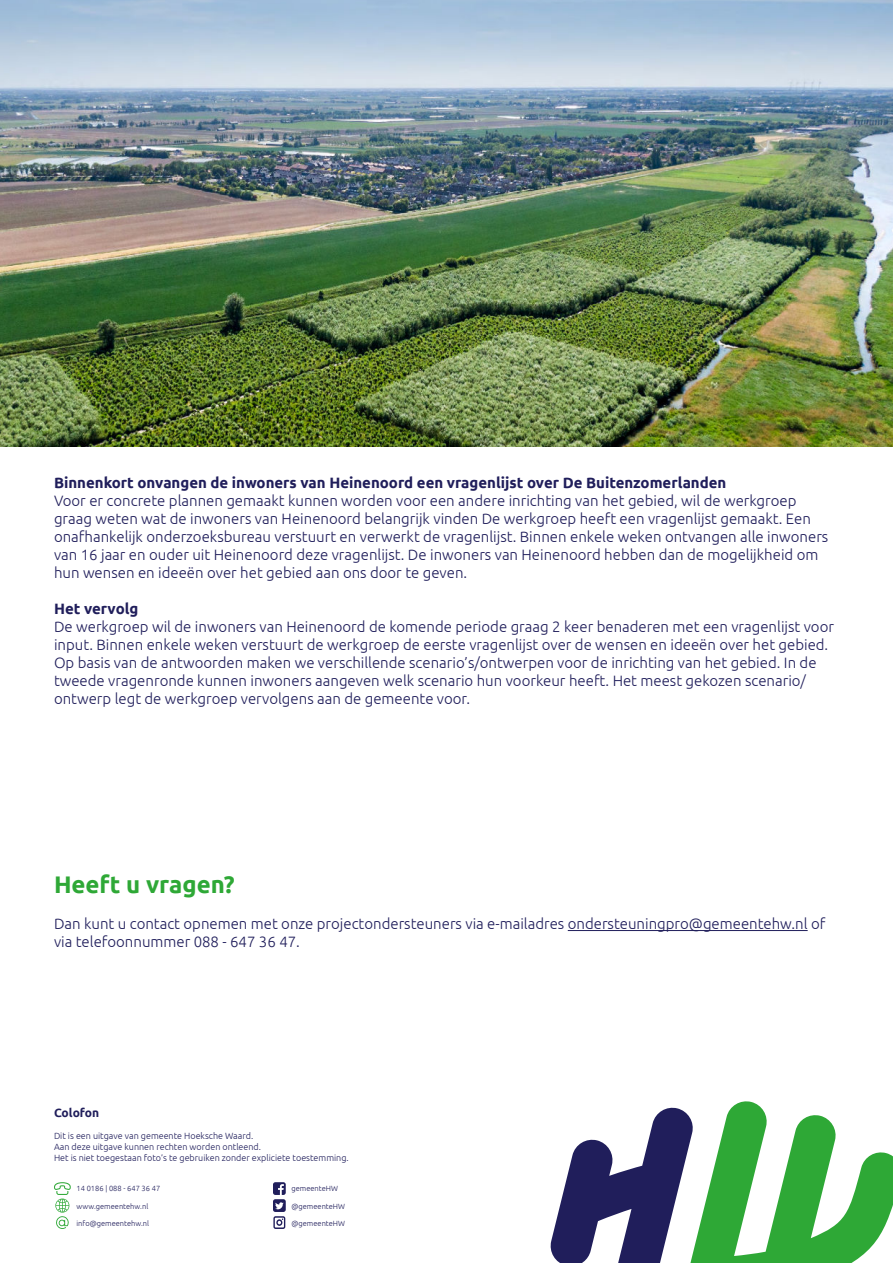
<style>
.page{position:relative;width:893px;height:1263px;background:#fff}
.page>*{position:absolute;margin:0;border:0;box-sizing:border-box;transform-origin:0 0}
.t1{font:700 24px "Ubuntu";color:#2ea836}
.t2{font:300 15px/18px "Ubuntu";color:#201e5b}
.t3{font:700 15px "Ubuntu";color:#201e5b}
.t4{font:700 12px "Ubuntu";color:#201e5b}
.t5{font:300 9px/10.8px "Ubuntu";color:#201e5b}
.t6{font:300 7.5px "Ubuntu";color:#201e5b}
</style>
<div class="page">
<svg style="left:550px;top:1101px;width:343px;height:162px"></svg>
<svg style="left:273px;top:1182px;width:13px;height:47px"></svg>
<svg style="left:54px;top:1182px;width:17px;height:47px"></svg>
<hr style="left:568px;top:930px;width:240px;height:1px;background:#201e5b">
<img style="left:0;top:0;width:893px;height:446px">
<p class="t3" style="left:54px;top:476px;width:674px">Binnenkort onvangen de inwoners van Heinenoord een vragenlijst over De Buitenzomerlanden</p>
<p class="t2" style="left:54px;top:492px;width:776px">Voor er concrete plannen gemaakt kunnen worden voor een andere inrichting van het gebied, wil de werkgroep graag weten wat de inwoners van Heinenoord belangrijk vinden De werkgroep heeft een vragenlijst gemaakt. Een onafhankelijk onderzoeksbureau verstuurt en verwerkt de vragenlijst. Binnen enkele weken ontvangen alle inwoners van 16 jaar en ouder uit Heinenoord deze vragenlijst. De inwoners van Heinenoord hebben dan de mogelijkheid om hun wensen en ideeën over het gebied aan ons door te geven.</p>
<p class="t3" style="left:54px;top:602px;width:86px">Het vervolg</p>
<p class="t2" style="left:54px;top:618px;width:781px">De werkgroep wil de inwoners van Heinenoord de komende periode graag 2 keer benaderen met een vragenlijst voor input. Binnen enkele weken verstuurt de werkgroep de eerste vragenlijst over de wensen en ideeën over het gebied.<br>Op basis van de antwoorden maken we verschillende scenario’s/ontwerpen voor de inrichting van het gebied. In de tweede vragenronde kunnen inwoners aangeven welk scenario hun voorkeur heeft. Het meest gekozen scenario/ ontwerp legt de werkgroep vervolgens aan de gemeente voor.</p>
<h1 class="t1" style="left:54px;top:874px;width:182px">Heeft u vragen?</h1>
<p class="t2" style="left:54px;top:915px;width:773px">Dan kunt u contact opnemen met onze projectondersteuners via e-mailadres ondersteuningpro@gemeentehw.nl of via telefoonnummer 088 - 647 36 47.</p>
<p class="t4" style="left:54px;top:1107px;width:47px">Colofon</p>
<p class="t5" style="left:54px;top:1131px;width:296px">Dit is een uitgave van gemeente Hoeksche Waard.<br>Aan deze uitgave kunnen rechten worden ontleend.<br>Het is niet toegestaan foto’s te gebruiken zonder expliciete toestemming.</p>
<p class="t6" style="left:77px;top:1184px;width:85px">14 0186 088 - 647 36 47</p>
<p class="t6" style="left:77px;top:1202px;width:73px">www.gemeentehw.nl</p>
<p class="t6" style="left:77px;top:1219px;width:74px">info@gemeentehw.nl</p>
<p class="t6" style="left:292px;top:1185px;width:48px">gemeenteHW</p>
<p class="t6" style="left:292px;top:1202px;width:55px">@gemeenteHW</p>
<p class="t6" style="left:292px;top:1219px;width:55px">@gemeenteHW</p>
</div>
